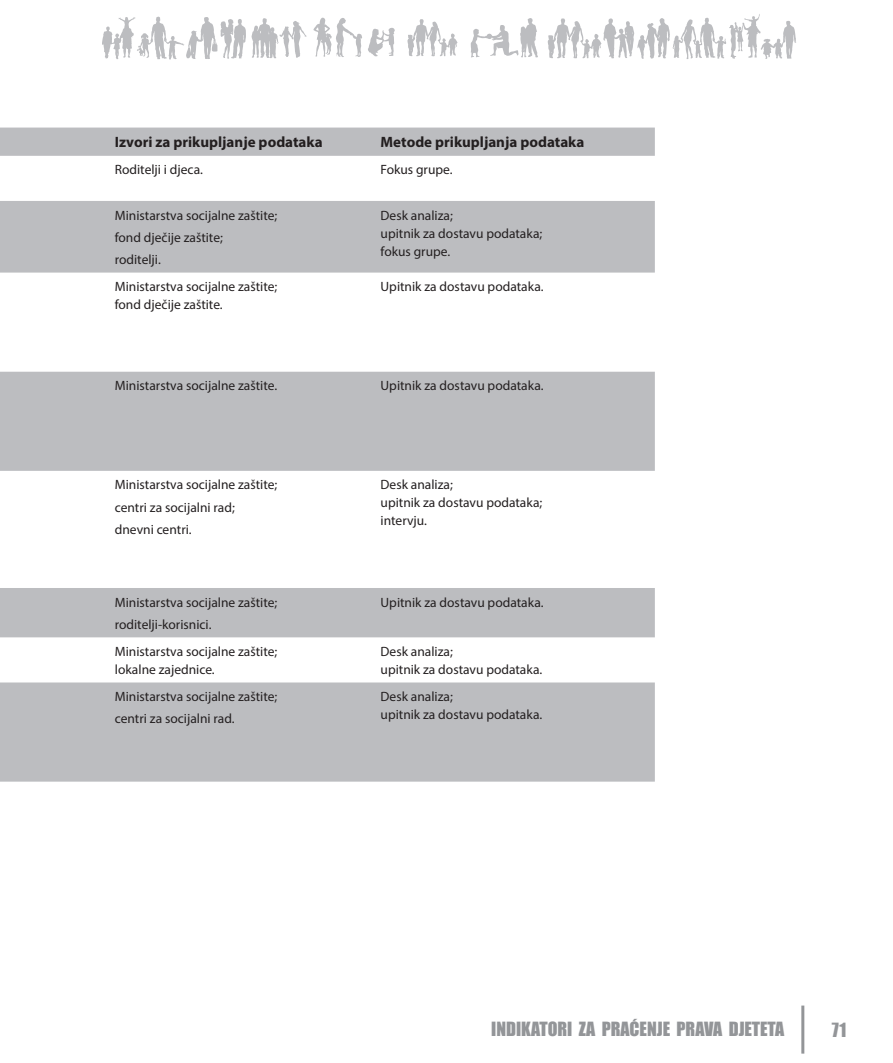
<style>
.page{position:relative;width:893px;height:1063px;background:#fff}
.page>*{position:absolute;margin:0;border:0;box-sizing:border-box;transform-origin:0 0}
.t1{font:18px "Impact";color:#939598}
.t2{font:700 15px "Myriad Pro";color:#231f20}
.t3{font:13.5px/18px "Myriad Pro";color:#231f20}
</style>
<div class="page">
<svg style="left:252px;top:18px;width:54px;height:40px"></svg>
<svg style="left:102px;top:16px;width:144px;height:43px"></svg>
<svg style="left:368px;top:28px;width:27px;height:28px"></svg>
<svg style="left:471px;top:18px;width:67px;height:40px"></svg>
<svg style="left:313px;top:18px;width:49px;height:39px"></svg>
<svg style="left:407px;top:19px;width:51px;height:37px"></svg>
<svg style="left:548px;top:14px;width:248px;height:45px"></svg>
<hr style="left:801px;top:1006px;width:3px;height:48px;background:#939598">
<svg style="left:0;top:128px;width:655px;height:654px;fill:#bcbdc0"></svg>
<p class="t2" style="left:115px;top:132px;width:209px">Izvori za prikupljanje podataka</p>
<p class="t2" style="left:381px;top:132px;width:205px">Metode prikupljanja podataka</p>
<p class="t3" style="left:115px;top:161px;width:90px">Roditelji i djeca.</p>
<p class="t3" style="left:381px;top:161px;width:73px">Fokus grupe.</p>
<p class="t3" style="left:115px;top:204px;width:164px;line-height:22.2px">Ministarstva socijalne zaštite; fond dječije zaštite;<br>roditelji.</p>
<p class="t3" style="left:381px;top:206px;width:163px">Desk analiza;<br>upitnik za dostavu podataka; fokus grupe.</p>
<p class="t3" style="left:115px;top:277px;width:164px">Ministarstva socijalne zaštite; fond dječije zaštite.</p>
<p class="t3" style="left:381px;top:277px;width:165px">Upitnik za dostavu podataka.</p>
<p class="t3" style="left:115px;top:377px;width:164px">Ministarstva socijalne zaštite.</p>
<p class="t3" style="left:381px;top:377px;width:165px">Upitnik za dostavu podataka.</p>
<p class="t3" style="left:115px;top:474px;width:164px;line-height:22.2px">Ministarstva socijalne zaštite; centri za socijalni rad;<br>dnevni centri.</p>
<p class="t3" style="left:381px;top:476px;width:163px">Desk analiza;<br>upitnik za dostavu podataka; intervju.</p>
<p class="t3" style="left:115px;top:591px;width:164px;line-height:22.2px">Ministarstva socijalne zaštite; roditelji-korisnici.</p>
<p class="t3" style="left:381px;top:593px;width:165px">Upitnik za dostavu podataka.</p>
<p class="t3" style="left:115px;top:642px;width:164px">Ministarstva socijalne zaštite; lokalne zajednice.</p>
<p class="t3" style="left:381px;top:642px;width:163px">Desk analiza;<br>upitnik za dostavu podataka.</p>
<p class="t3" style="left:115px;top:685px;width:164px;line-height:22.2px">Ministarstva socijalne zaštite; centri za socijalni rad.</p>
<p class="t3" style="left:381px;top:687px;width:163px">Desk analiza;<br>upitnik za dostavu podataka.</p>
<h1 class="t1" style="left:491px;top:1015px;width:294px">INDIKATORI ZA PRAĆENJE PRAVA DJETETA</h1>
<h1 class="t1" style="left:832px;top:1016px;width:16px">71</h1>
</div>
